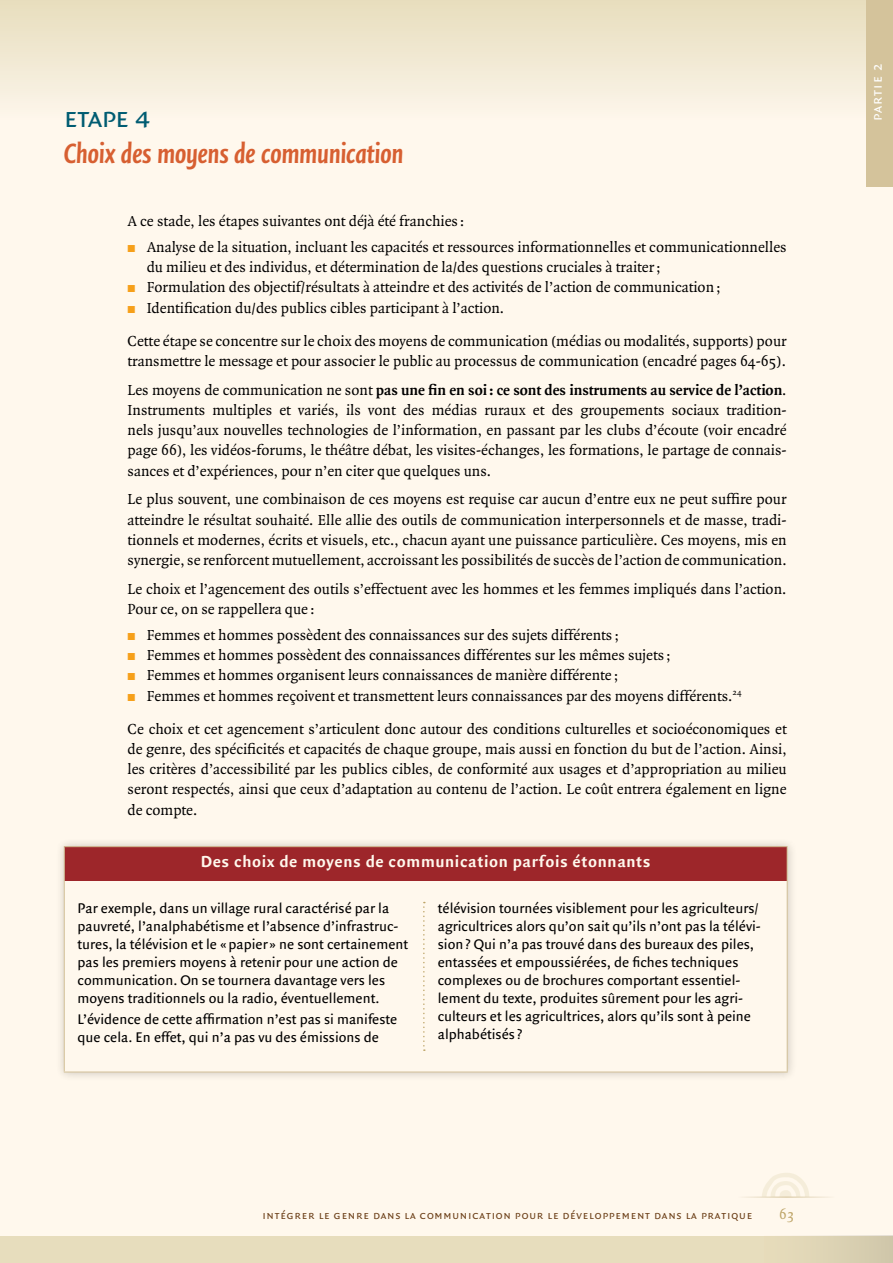
<style>
.page{position:relative;width:893px;height:1263px;background:#fff}
.page>*{position:absolute;margin:0;border:0;box-sizing:border-box;transform-origin:0 0}
.t1{font:italic 700 30px "Quadraat Sans Con";letter-spacing:-.01em;color:#d75f31}
.t2{font:30px "Quadraat Sans Caps";letter-spacing:-.025em;color:#005c72}
.t3{font:700 17.1px "Quadraat Sans";letter-spacing:.035em;color:#fff8ed}
.t4{font:15.6px/20.2px "Quadraat";color:#000}
.t5{font:15px/18px "Quadraat Sans";color:#000}
.t6{font:15px "Quadraat Sans Caps";letter-spacing:.065em;color:#fff}
.t7{font:15px "Quadraat";color:#bea568}
.t8{font:12px "Quadraat Sans Caps";letter-spacing:.065em;color:#6e421b}
.s1{color:#f6a01a}
.s2{font-weight:700}
</style>
<div class="page">
<div style="left:0;top:35px;width:893px;height:1228px;background:#fff8ed"></div>
<div style="left:0;top:0;width:893px;height:121px;background:linear-gradient(to bottom,#e7ddbd,#fdf6ec)"></div>
<svg style="left:762px;top:1173px;width:47px;height:23px"></svg>
<hr style="left:737px;top:1196px;width:98px;height:1px;background:#fff">
<div style="left:0;top:1236px;width:893px;height:27px;background:#e5dbb8"></div>
<div style="left:764px;top:1235px;width:129px;height:28px;background:#ddd3b4"></div>
<div style="left:866px;top:0;width:27px;height:187px;background:#d4c39b"></div>
<div style="left:54px;top:836px;width:743px;height:245px;background:#000;opacity:.2"></div>
<div style="left:64px;top:847px;width:723px;height:35px;background:#9d262a"></div>
<div style="left:64px;top:882px;width:723px;height:190px;background:#fff8ed"></div>
<hr style="left:64px;top:846px;width:724px;height:1px;background:#d4c39b">
<hr style="left:64px;top:847px;width:1px;height:35px;background:#d4c39b">
<hr style="left:787px;top:847px;width:1px;height:35px;background:#d4c39b">
<hr style="left:64px;top:882px;width:1px;height:189px;background:#d4c39b">
<hr style="left:787px;top:882px;width:1px;height:189px;background:#d4c39b">
<hr style="left:64px;top:1071px;width:724px;height:1px;background:#d4c39b">
<svg style="left:423px;top:902px;width:2px;height:149px"></svg>
<h1 class="t2" style="left:64px;top:100px;width:88px">etape 4</h1>
<h1 class="t1" style="left:64px;top:137px;width:341px">Choix des moyens de communication</h1>
<p class="t4" style="left:128px;top:209px;width:661px;line-height:25.8px">A ce stade, les étapes suivantes ont déjà été franchies :<br><span class="s1">π</span> Analyse de la situation, incluant les capacités et ressources informationnelles et communicationnelles</p>
<p class="t4" style="left:128px;top:257px;width:594px;text-indent:19px">du milieu et des individus, et détermination de la/des questions cruciales à traiter;<br><span class="s1">π</span> Formulation des objectif/résultats à atteindre et des activités de l’action de communication; <span class="s1">π</span> Identification du/des publics cibles participant à l’action.</p>
<p class="t4" style="left:128px;top:331px;width:661px">Cette étape se concentre sur le choix des moyens de communication (médias ou modalités, supports) pour transmettre le message et pour associer le public au processus de communication (encadré pages 64-65).</p>
<p class="t4" style="left:128px;top:380px;width:661px;text-align:justify">Les moyens de communication ne sont <span class="s2">pas une fin en soi: ce sont des instruments au service de l’action</span>.<br>Instruments multiples et variés, ils vont des médias ruraux et des groupements sociaux tradition&shy;nels jusqu’aux nouvelles technologies de l’information, en passant par les clubs d’écoute (voir encadré page 66), les vidéos-forums, le théâtre débat, les visites-échanges, les formations, le partage de connais&shy;sances et d’expériences, pour n’en citer que quelques uns.</p>
<p class="t4" style="left:128px;top:490px;width:661px;text-align:justify">Le plus souvent, une combinaison de ces moyens est requise car aucun d’entre eux ne peut suffire pour atteindre le résultat souhaité. Elle allie des outils de communication interpersonnels et de masse, tradi&shy;tionnels et modernes, écrits et visuels, etc., chacun ayant une puissance particulière. Ces moyens, mis en synergie, se renforcent mutuellement, accroissant les possibilités de succès de l’action de communication.</p>
<p class="t4" style="left:128px;top:579px;width:660px">Le choix et l’agencement des outils s’effectuent avec les hommes et les femmes impliqués dans l’action.<br>Pour ce, on se rappellera que :</p>
<p class="t4" style="left:128px;top:625px;width:616px"><span class="s1">π</span> Femmes et hommes possèdent des connaissances sur des sujets différents ;<br><span class="s1">π</span> Femmes et hommes possèdent des connaissances différentes sur les mêmes sujets ;<br><span class="s1">π</span> Femmes et hommes organisent leurs connaissances de manière différente ;<br><span class="s1">π</span> Femmes et hommes reçoivent et transmettent leurs connaissances par des moyens différents.<sup>24</sup></p>
<p class="t4" style="left:128px;top:719px;width:661px;text-align:justify">Ce choix et cet agencement s’articulent donc autour des conditions culturelles et socioéconomiques et de genre, des spécificités et capacités de chaque groupe, mais aussi en fonction du but de l’action. Ainsi, les critères d’accessibilité par les publics cibles, de conformité aux usages et d’appropriation au milieu seront respectés, ainsi que ceux d’adaptation au contenu de l’action. Le coût entrera également en ligne de compte.</p>
<p class="t3" style="left:201px;top:852px;width:451px">Des choix de moyens de communication parfois étonnants</p>
<p class="t5" style="left:78px;top:900px;width:332px">Par exemple, dans un village rural caractérisé par la pauvreté, l’analphabétisme et l’absence d’infrastruc&shy;tures, la télévision et le «papier » ne sont certainement pas les premiers moyens à retenir pour une action de communication. On se tournera davantage vers les moyens traditionnels ou la radio, éventuellement.</p>
<p class="t5" style="left:78px;top:1011px;width:321px">L’évidence de cette affirmation n’est pas si manifeste que cela. En effet, qui n’a pas vu des émissions de</p>
<p class="t5" style="left:438px;top:900px;width:325px">télévision tournées visiblement pour les agriculteurs/ agricultrices alors qu’on sait qu’ils n’ont pas la télévi&shy;sion? Qui n’a pas trouvé dans des bureaux des piles, entassées et empoussiérées, de fiches techniques complexes ou de brochures comportant essentiel&shy;lement du texte, produites sûrement pour les agri&shy;culteurs et les agricultrices, alors qu’ils sont à peine alphabétisés ?</p>
<p class="t8" style="left:262px;top:1208px;width:491px">intégrer le genre dans la communication pour le développement dans la pratique</p>
<p class="t7" style="left:779px;top:1206px;width:17px">63</p>
<p class="t6" style="left:868px;top:121px;width:59px;rotate:-90deg">partie 2</p>
</div>
